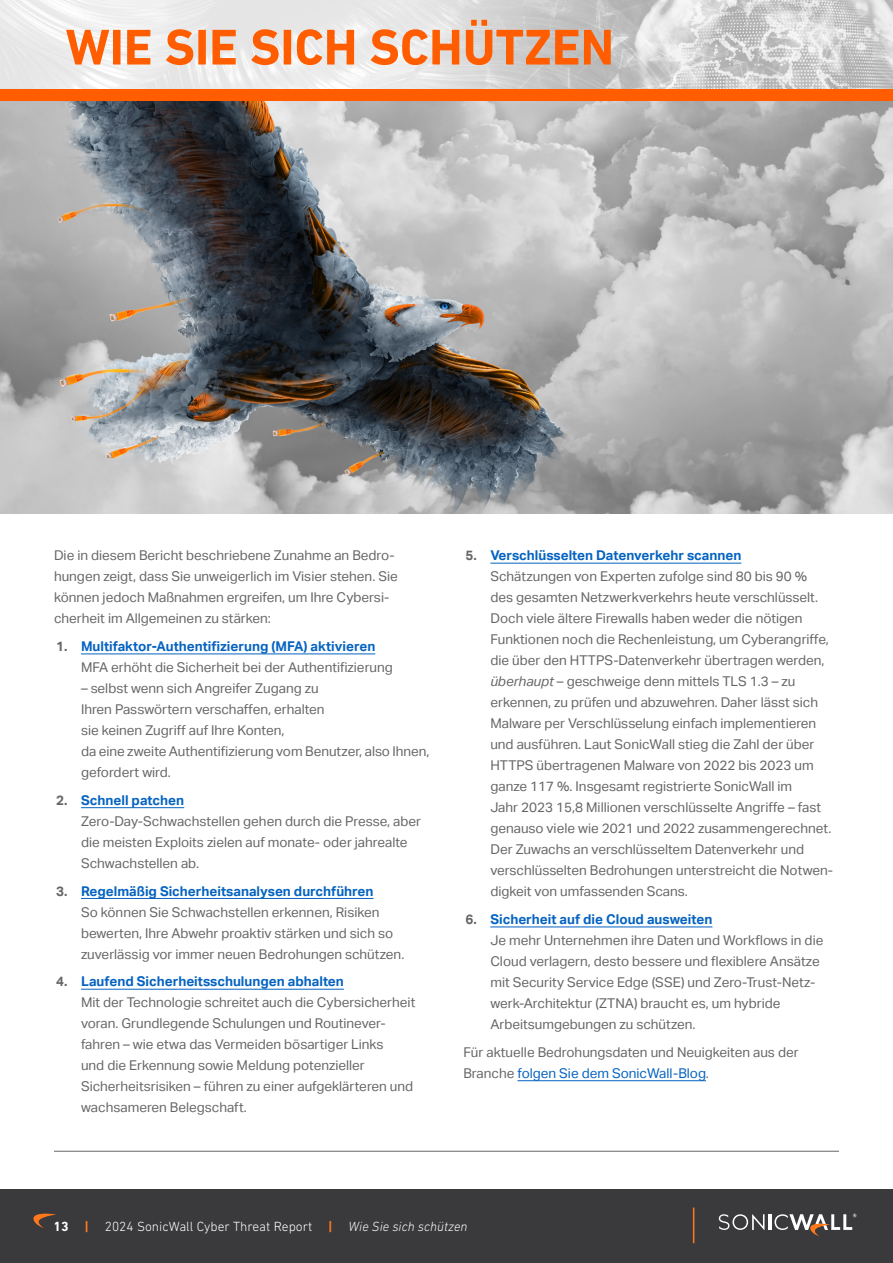
<style>
.page{position:relative;width:893px;height:1263px;background:#fff}
.page>*{position:absolute;margin:0;border:0;box-sizing:border-box;transform-origin:0 0}
.t1{font:700 51px "DIN Next LT Pro";color:#ff5d00}
.t2{font:13.5px/21px "Aktiv Grotesk";color:#666}
.t3{font:300 13.5px "DIN Next LT Pro";color:#fff}
.s1{font-weight:700}
.s2{font-weight:700;color:#0563c1}
.s3{font-style:italic}
.s4{color:#0563c1}
.s5{font-weight:700;color:#ff791a}
</style>
<div class="page">
<hr style="left:54px;top:1151px;width:785px;height:1px;background:#666">
<div style="left:0;top:1189px;width:893px;height:74px;background:#3a3a3c"></div>
<hr style="left:693px;top:1207px;width:1px;height:36px;background:#ff791a">
<hr style="left:769px;top:1214px;width:3px;height:16px;background:#fff">
<svg style="left:719px;top:1214px;width:45px;height:16px"></svg>
<svg style="left:774px;top:1214px;width:82px;height:22px"></svg>
<svg style="left:33px;top:1213px;width:23px;height:15px"></svg>
<img style="left:0;top:0;width:893px;height:90px">
<div style="left:0;top:90px;width:893px;height:12px;background:#ff5d00"></div>
<hr style="left:81px;top:654px;width:294px;height:1px;background:#0563c1">
<hr style="left:81px;top:807px;width:103px;height:1px;background:#0563c1">
<hr style="left:81px;top:898px;width:293px;height:1px;background:#0563c1">
<hr style="left:81px;top:989px;width:263px;height:1px;background:#0563c1">
<hr style="left:490px;top:563px;width:251px;height:1px;background:#0563c1">
<hr style="left:490px;top:927px;width:222px;height:1px;background:#0563c1">
<hr style="left:517px;top:1080px;width:189px;height:1px;background:#0563c1">
<img style="left:0;top:102px;width:893px;height:412px">
<h1 class="t1" style="left:66px;top:17px;width:550px">WIE SIE SICH SCHÜTZEN</h1>
<p class="t2" style="left:54px;top:545px;width:345px">Die in diesem Bericht beschriebene Zunahme an Bedro&shy;hungen zeigt, dass Sie unweigerlich im Visier stehen. Sie können jedoch Maßnahmen ergreifen, um Ihre Cybersi&shy;cherheit im Allgemeinen zu stärken:</p>
<p class="t2" style="left:81px;top:636px;width:313px;text-indent:-25px"><span class="s1">1.</span> <span class="s2">Multifaktor-Authentifizierung (MFA) aktivieren<br></span>MFA erhöht die Sicherheit bei der Authentifizierung</p>
<p class="t2" style="left:81px;top:678px;width:350px">– selbst wenn sich Angreifer Zugang zu<br>Ihren Passwörtern verschaffen, erhalten<br>sie keinen Zugriff auf Ihre Konten,<br>da eine zweite Authentifizierung vom Benutzer, also Ihnen, gefordert wird.</p>
<p class="t2" style="left:81px;top:789px;width:342px;text-indent:-25px"><span class="s1">2.</span> <span class="s2">Schnell patchen<br></span>Zero-Day-Schwachstellen gehen durch die Presse, aber die meisten Exploits zielen auf monate- oder jahrealte Schwachstellen ab.</p>
<p class="t2" style="left:81px;top:880px;width:325px;text-indent:-25px"><span class="s1">3.</span> <span class="s2">Regelmäßig Sicherheitsanalysen durchführen<br></span>So können Sie Schwachstellen erkennen, Risiken bewerten, Ihre Abwehr proaktiv stärken und sich so zuverlässig vor immer neuen Bedrohungen schützen.</p>
<p class="t2" style="left:81px;top:971px;width:336px;text-indent:-25px"><span class="s1">4.</span> <span class="s2">Laufend Sicherheitsschulungen abhalten<br></span>Mit der Technologie schreitet auch die Cybersicherheit voran. Grundlegende Schulungen und Routinever&shy;fahren – wie etwa das Vermeiden bösartiger Links<br>und die Erkennung sowie Meldung potenzieller Sicherheitsrisiken – führen zu einer aufgeklärteren und wachsameren Belegschaft.</p>
<p class="t2" style="left:490px;top:545px;width:344px;text-indent:-25px"><span class="s1">5.</span> <span class="s2">Verschlüsselten Datenverkehr scannen<br></span>Schätzungen von Experten zufolge sind 80 bis 90 % des gesamten Netzwerkverkehrs heute verschlüsselt.<br>Doch viele ältere Firewalls haben weder die nötigen Funktionen noch die Rechenleistung, um Cyberangriffe, die über den HTTPS-Datenverkehr übertragen werden, <span class="s3">überhaupt</span> – geschweige denn mittels TLS 1.3 – zu erkennen, zu prüfen und abzuwehren. Daher lässt sich Malware per Verschlüsselung einfach implementieren und ausführen. Laut SonicWall stieg die Zahl der über HTTPS übertragenen Malware von 2022 bis 2023 um ganze 117 %. Insgesamt registrierte SonicWall im<br>Jahr 2023 15,8 Millionen verschlüsselte Angriffe – fast genauso viele wie 2021 und 2022 zusammengerechnet.<br>Der Zuwachs an verschlüsseltem Datenverkehr und verschlüsselten Bedrohungen unterstreicht die Notwen&shy;digkeit von umfassenden Scans.</p>
<p class="t2" style="left:490px;top:909px;width:335px;text-indent:-25px"><span class="s1">6.</span> <span class="s2">Sicherheit auf die Cloud ausweiten<br></span>Je mehr Unternehmen ihre Daten und Workflows in die Cloud verlagern, desto bessere und flexiblere Ansätze mit Security Service Edge (SSE) und Zero-Trust-Netz&shy;werk-Architektur (ZTNA) braucht es, um hybride Arbeitsumgebungen zu schützen.</p>
<p class="t2" style="left:463px;top:1042px;width:337px">Für aktuelle Bedrohungsdaten und Neuigkeiten aus der<br>Branche <span class="s4">folgen Sie dem SonicWall-Blog</span>.</p>
<p class="t3" style="left:54px;top:1219px;width:416px"><span class="s1">13</span> <span class="s5">|</span> 2024 SonicWall Cyber Threat Report <span class="s5">|</span> <span class="s3">Wie Sie sich schützen</span></p>
</div>
